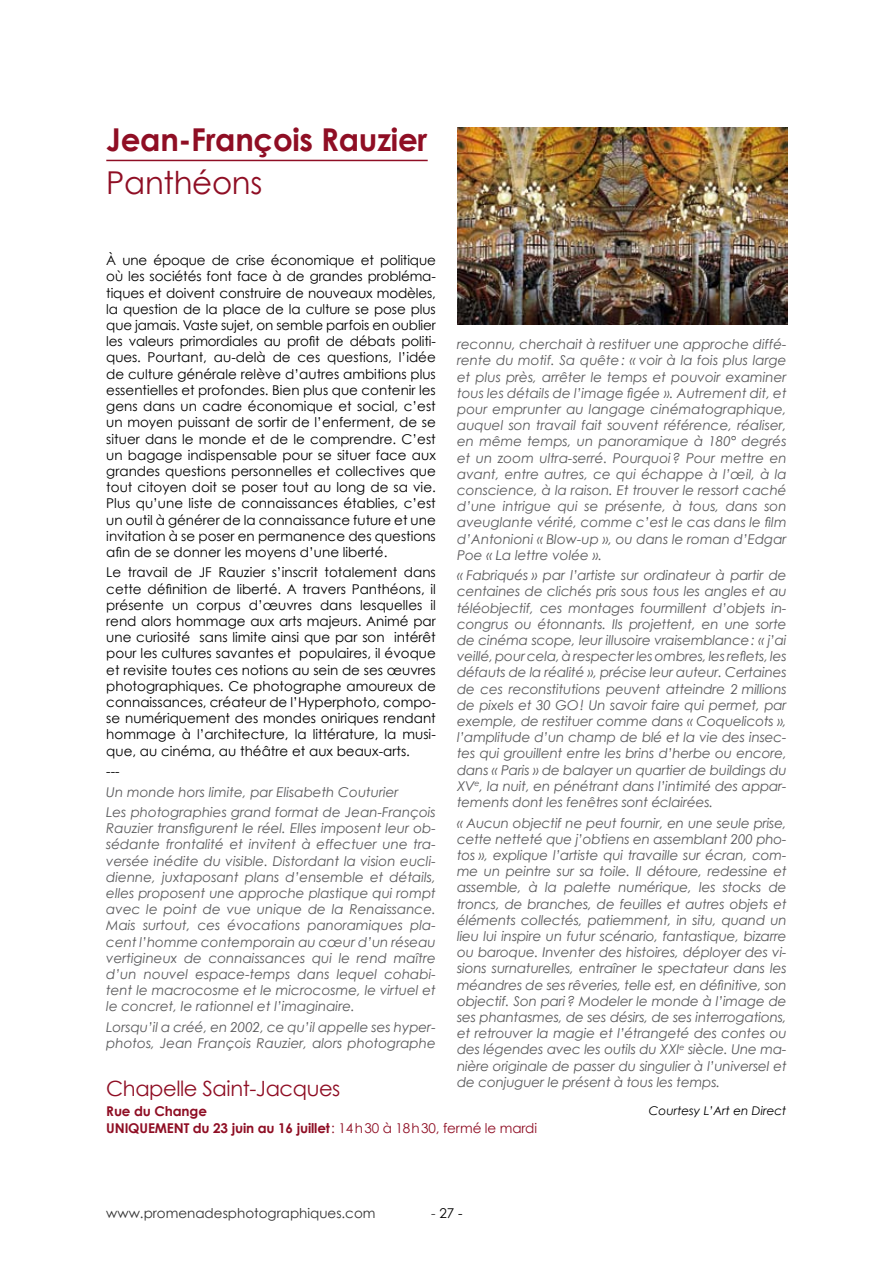
<style>
.page{position:relative;width:893px;height:1263px;background:#fff}
.page>*{position:absolute;margin:0;border:0;box-sizing:border-box;transform-origin:0 0}
.t1{font:700 31.5px "Century Gothic";letter-spacing:-.01em;color:#8f0e24}
.t2{font:31.5px "Century Gothic";letter-spacing:-.01em;color:#8f0e24}
.t3{font:21px "Century Gothic";letter-spacing:-.02em;color:#8f0e24}
.t4{font:italic 13.5px/16.2px "Century Gothic";color:#58585a;text-align:justify}
.t5{font:13.5px/16.2px "Century Gothic";color:#000;text-align:justify}
.t6{font:13.5px "Century Gothic";letter-spacing:-.01em;color:#8f0e24}
.t7{font:13.5px "Century Gothic";color:#333}
.t8{font:700 13.5px/16.2px "Century Gothic";letter-spacing:-.01em;color:#8f0e24}
.t9{font:italic 12px "Century Gothic";color:#000}
.s1{font-weight:700}
.s2{color:#333}
</style>
<div class="page">
<hr style="left:106px;top:160px;width:322px;height:1px;background:#8f0e24">
<img style="left:457px;top:128px;width:331px;height:196px">
<h1 class="t1" style="left:106px;top:120px;width:323px">Jean-François Rauzier</h1>
<h1 class="t2" style="left:106px;top:164px;width:158px">Panthéons</h1>
<p class="t5" style="left:106px;top:252px;width:331px">À une époque de crise économique et politique où les sociétés font face à de grandes probléma&shy;tiques et doivent construire de nouveaux modèles, la question de la place de la culture se pose plus que jamais. Vaste sujet, on semble parfois en oublier les valeurs primordiales au profit de débats politi&shy;ques. Pourtant, au-delà de ces questions, l’idée de culture générale relève d’autres ambitions plus essentielles et profondes. Bien plus que contenir les gens dans un cadre économique et social, c’est un moyen puissant de sortir de l’enferment, de se situer dans le monde et de le comprendre. C’est un bagage indispensable pour se situer face aux grandes questions personnelles et collectives que tout citoyen doit se poser tout au long de sa vie.<br>Plus qu’une liste de connaissances établies, c’est un outil à générer de la connaissance future et une invitation à se poser en permanence des questions afin de se donner les moyens d’une liberté.</p>
<p class="t5" style="left:106px;top:564px;width:331px">Le travail de JF Rauzier s’inscrit totalement dans cette définition de liberté. A travers Panthéons, il présente un corpus d’œuvres dans lesquelles il rend alors hommage aux arts majeurs. Animé par une curiosité sans limite ainsi que par son intérêt pour les cultures savantes et populaires, il évoque et revisite toutes ces notions au sein de ses œuvres photographiques. Ce photographe amoureux de connaissances, créateur de l’Hyperphoto, compo&shy;se numériquement des mondes oniriques rendant hommage à l’architecture, la littérature, la musi&shy;que, au cinéma, au théâtre et aux beaux-arts.</p>
<p class="t5" style="left:106px;top:763px;width:15px">---</p>
<p class="t4" style="left:106px;top:781px;width:331px;line-height:20.4px">Un monde hors limite, par Elisabeth Couturier<br>Les photographies grand format de Jean-François</p>
<p class="t4" style="left:106px;top:820px;width:331px">Rauzier transfigurent le réel. Elles imposent leur ob&shy;sédante frontalité et invitent à effectuer une tra&shy;versée inédite du visible. Distordant la vision eucli&shy;dienne, juxtaposant plans d’ensemble et détails, elles proposent une approche plastique qui rompt avec le point de vue unique de la Renaissance.<br>Mais surtout, ces évocations panoramiques pla&shy;cent l’homme contemporain au cœur d’un réseau vertigineux de connaissances qui le rend maître d’un nouvel espace-temps dans lequel cohabi&shy;tent le macrocosme et le microcosme, le virtuel et le concret, le rationnel et l’imaginaire.</p>
<p class="t4" style="left:106px;top:1019px;width:331px">Lorsqu’il a créé, en 2002, ce qu’il appelle ses hyper&shy;photos, Jean François Rauzier, alors photographe</p>
<h2 class="t3" style="left:106px;top:1075px;width:236px">Chapelle Saint-Jacques</h2>
<p class="t8" style="left:106px;top:1103px;width:102px">Rue du Change<br>UNIQUEMENT</p>
<p class="t4" style="left:457px;top:336px;width:331px">reconnu, cherchait à restituer une approche diffé&shy;rente du motif. Sa quête: « voir à la fois plus large et plus près, arrêter le temps et pouvoir examiner tous les détails de l’image figée ». Autrement dit, et pour emprunter au langage cinématographique, auquel son travail fait souvent référence, réaliser, en même temps, un panoramique à 180° degrés et un zoom ultra-serré. Pourquoi? Pour mettre en avant, entre autres, ce qui échappe à l’œil, à la conscience, à la raison. Et trouver le ressort caché d’une intrigue qui se présente, à tous, dans son aveuglante vérité, comme c’est le cas dans le film d’Antonioni « Blow-up », ou dans le roman d’Edgar Poe « La lettre volée ».</p>
<p class="t4" style="left:457px;top:567px;width:331px">« Fabriqués » par l’artiste sur ordinateur à partir de centaines de clichés pris sous tous les angles et au téléobjectif, ces montages fourmillent d’objets in&shy;congrus ou étonnants. Ils projettent, en une sorte de cinéma scope, leur illusoire vraisemblance: « j’ai veillé, pour cela, à respecter les ombres, les reflets, les défauts de la réalité », précise leur auteur. Certaines de ces reconstitutions peuvent atteindre 2 millions de pixels et 30 GO! Un savoir faire qui permet, par exemple, de restituer comme dans « Coquelicots », l’amplitude d’un champ de blé et la vie des insec&shy;tes qui grouillent entre les brins d’herbe ou encore, dans « Paris » de balayer un quartier de buildings du XV<sup>e</sup>, la nuit, en pénétrant dans l’intimité des appar&shy;tements dont les fenêtres sont éclairées.</p>
<p class="t4" style="left:457px;top:814px;width:331px">« Aucun objectif ne peut fournir, en une seule prise, cette netteté que j’obtiens en assemblant 200 pho&shy;tos », explique l’artiste qui travaille sur écran, com&shy;me un peintre sur sa toile. Il détoure, redessine et assemble, à la palette numérique, les stocks de troncs, de branches, de feuilles et autres objets et éléments collectés, patiemment, in situ, quand un lieu lui inspire un futur scénario, fantastique, bizarre ou baroque. Inventer des histoires, déployer des vi&shy;sions surnaturelles, entraîner le spectateur dans les méandres de ses rêveries, telle est, en définitive, son objectif. Son pari? Modeler le monde à l’image de ses phantasmes, de ses désirs, de ses interrogations, et retrouver la magie et l’étrangeté des contes ou des légendes avec les outils du XXI<sup>e</sup> siècle. Une ma&shy;nière originale de passer du singulier à l’universel et de conjuguer le présent à tous les temps.</p>
<p class="t9" style="left:649px;top:1103px;width:139px">Courtesy L’Art en Direct</p>
<p class="t6" style="left:193px;top:1119px;width:346px"><span class="s1">du 23 juin au 16 juillet</span>: 14h30 à 18h30, fermé le mardi</p>
<p class="t7" style="left:106px;top:1205px;width:271px">www.promenadesphotographiques.com</p>
<p class="t5" style="left:431px;top:1205px;width:33px"><span class="s2">-</span> 27 -</p>
</div>
